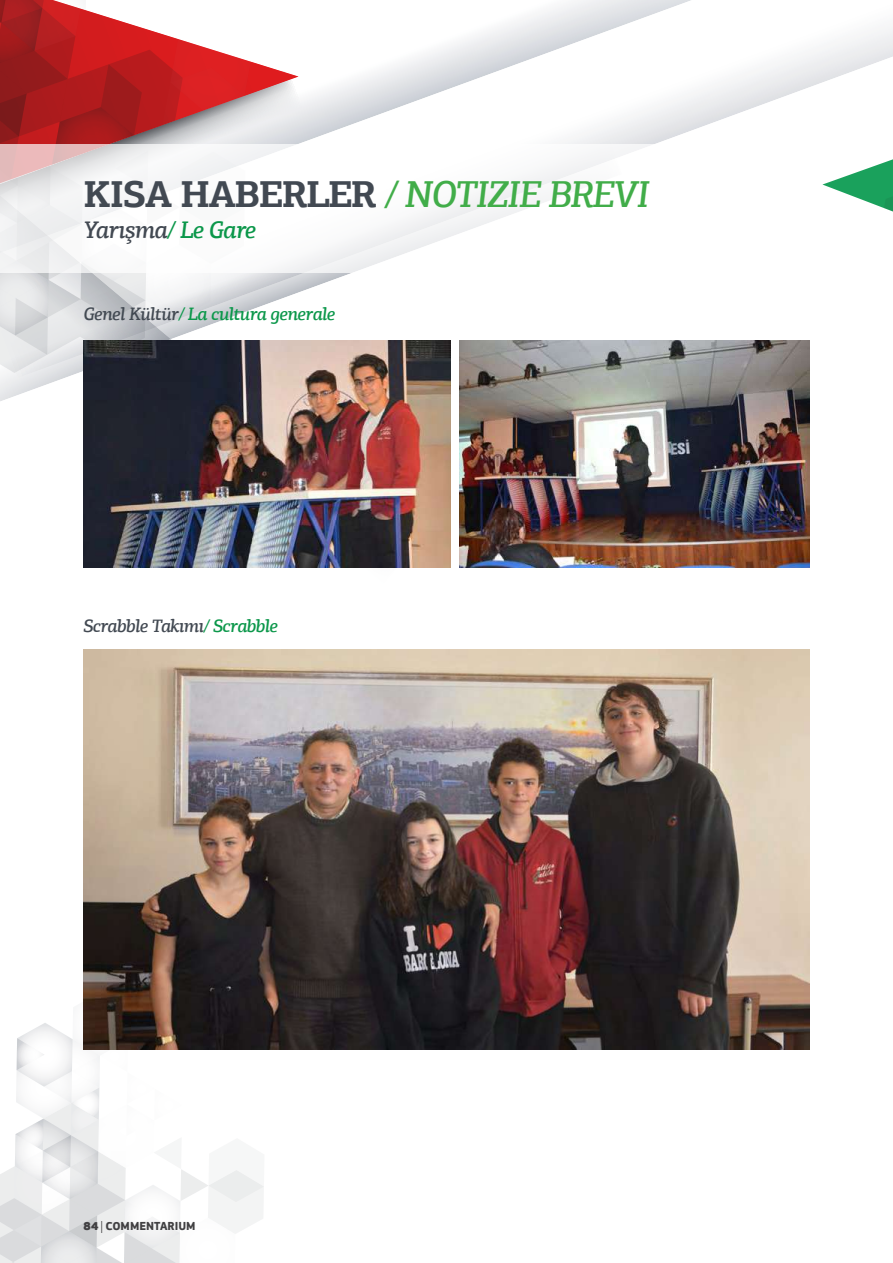
<style>
.page{position:relative;width:893px;height:1263px;background:#fff}
.page>*{position:absolute;margin:0;border:0;box-sizing:border-box;transform-origin:0 0}
.t1{font:italic 500 37.5px "PF Agora Slab Pro";letter-spacing:-.04em;color:#41ad49}
.t2{font:italic 500 24px "PF Agora Slab Pro";letter-spacing:-.04em;color:#424952}
.t3{font:italic 500 18px "PF Agora Slab Pro";letter-spacing:-.04em;color:#0b974a}
.t4{font:italic 500 18px "PF Agora Slab Pro";letter-spacing:-.04em;color:#424952}
.t5{font:700 12px "PF Square Sans Pro";color:#414042}
.s1{font-weight:700;font-style:normal;color:#424952}
.s2{color:#0b974a}
.s3{color:#424952}
.s4{font-weight:900}
.s5{font-family:"Univers LT Std";font-weight:300}
</style>
<div class="page">
<svg style="left:0;top:992px;width:264px;height:271px"></svg>
<svg style="left:809px;top:27px;width:84px;height:354px"></svg>
<svg style="left:0;top:279px;width:334px;height:142px"></svg>
<svg style="left:0;top:0;width:826px;height:279px"></svg>
<svg style="left:822px;top:159px;width:71px;height:52px"></svg>
<svg style="left:0;top:145px;width:778px;height:128px"></svg>
<img style="left:84px;top:649px;width:725px;height:401px">
<img style="left:84px;top:340px;width:367px;height:227px">
<img style="left:459px;top:340px;width:350px;height:227px">
<h1 class="t1" style="left:84px;top:171px;width:568px"><span class="s1">KISA HABERLER</span> / NOTIZIE BREVI</h1>
<h2 class="t2" style="left:84px;top:215px;width:174px">Yarışma<span class="s2">/ Le Gare</span></h2>
<p class="t3" style="left:84px;top:302px;width:254px"><span class="s3">Genel Kültür</span>/ La cultura generale</p>
<p class="t4" style="left:84px;top:614px;width:196px">Scrabble Takımı<span class="s2">/ Scrabble</span></p>
<p class="t5" style="left:84px;top:1219px;width:114px"><span class="s4">84</span> <span class="s5">|</span> COMMENTARIUM</p>
</div>
